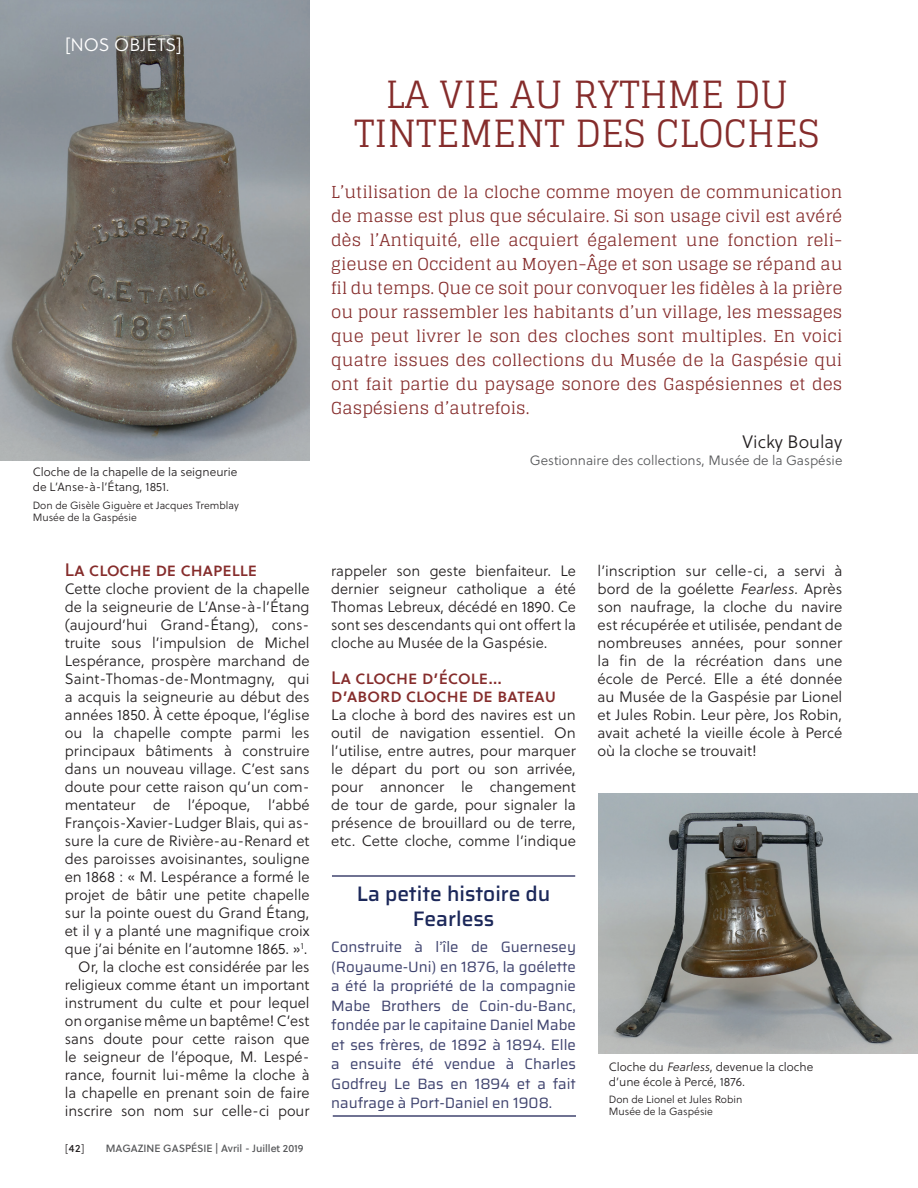
<style>
.page{position:relative;width:918px;height:1188px;background:#fff}
.page>*{position:absolute;margin:0;border:0;box-sizing:border-box;transform-origin:0 0}
.t1{font:37.5px/39px "Glegoo";letter-spacing:.01em;color:#852c2b;text-align:center}
.t2{font:500 21px/25.2px "Saira";color:#1c285a;text-align:center}
.t3{font:18px/18px "Soleil";color:#852c2b}
.t4{font:300 18px "Soleil";color:#231f20}
.t5{font:300 18px "Soleil";color:#fff}
.t6{font:16.5px/24px "Glegoo";color:#852c2b;text-align:justify}
.t7{font:300 15px/18px "Soleil";color:#231f20;text-align:justify}
.t8{font:15px/19.5px "Saira";color:#40446f;text-align:justify}
.t9{font:300 13.5px "Soleil";color:#57585a}
.t10{font:300 12px/15px "Soleil";color:#231f20}
.t11{font:300 10.5px/12.5px "Soleil";color:#231f20}
.t12{font:10.5px "Soleil";color:#57585a}
.s1{font-weight:400}
.s2{font-style:italic}
</style>
<div class="page">
<img style="left:0;top:0;width:310px;height:460px">
<img style="left:598px;top:794px;width:320px;height:259px">
<hr style="left:333px;top:1115px;width:243px;height:2px;background:#40446f">
<hr style="left:332px;top:875px;width:243px;height:2px;background:#40446f">
<p class="t5" style="left:65px;top:32px;width:119px">[NOS OBJETS]</p>
<p class="t10" style="left:33px;top:465px;width:206px">Cloche de la chapelle de la seigneurie de L’Anse-à-l’Étang, 1851.</p>
<p class="t11" style="left:33px;top:499px;width:208px">Don de Gisèle Giguère et Jacques Tremblay<br>Musée de la Gaspésie</p>
<p class="t3" style="left:65px;top:560px;width:194px">La cloche de chapelle</p>
<p class="t7" style="left:65px;top:580px;width:246px;text-align:right">Cette cloche provient de la chapelle de la seigneurie de L’Anse-à-l’Étang (aujourd’hui Grand-Étang), cons&shy;truite sous l’impulsion de Michel Lespérance, prospère marchand de Saint-Thomas-de-Montmagny, qui a acquis la seigneurie au début des années 1850. À cette époque, l’église ou la chapelle compte parmi les principaux bâtiments à construire dans un nouveau village. C’est sans doute pour cette raison qu’un com&shy;mentateur de l’époque, l’abbé François-Xavier-Ludger Blais, qui as&shy;sure la cure de Rivière-au-Renard et des paroisses avoisinantes, souligne en 1868 : « M. Lespérance a formé le projet de bâtir une petite chapelle sur la pointe ouest du Grand Étang, et il y a planté une magnifique croix que j’ai bénite en l’automne 1865. »<sup>1</sup>.<br>Or, la cloche est considérée par les religieux comme étant un important instrument du culte et pour lequel on organise même un baptême! C’est sans doute pour cette raison que le seigneur de l’époque, M. Lespé&shy;rance, fournit lui-même la cloche à la chapelle en prenant soin de faire inscrire son nom sur celle-ci pour</p>
<p class="t11" style="left:65px;top:1142px;width:22px">[<span class="s1">42</span>]</p>
<p class="t12" style="left:106px;top:1141px;width:199px">MAGAZINE GASPÉSIE | Avril - Juillet 2019</p>
<h1 class="t1" style="left:354px;top:75px;width:467px">LA VIE AU RYTHME DU<br>TINTEMENT DES CLOCHES</h1>
<p class="t6" style="left:331px;top:180px;width:513px">L’utilisation de la cloche comme moyen de communication de masse est plus que séculaire. Si son usage civil est avéré dès l’Antiquité, elle acquiert également une fonction reli&shy;gieuse en Occident au Moyen-Âge et son usage se répand au fil du temps. Que ce soit pour convoquer les fidèles à la prière ou pour rassembler les habitants d’un village, les messages que peut livrer le son des cloches sont multiples. En voici quatre issues des collections du Musée de la Gaspésie qui ont fait partie du paysage sonore des Gaspésiennes et des Gaspésiens d’autrefois.</p>
<p class="t4" style="left:743px;top:429px;width:101px">Vicky Boulay</p>
<p class="t9" style="left:530px;top:450px;width:314px">Gestionnaire des collections, Musée de la Gaspésie</p>
<p class="t7" style="left:331px;top:562px;width:246px">rappeler son geste bienfaiteur. Le dernier seigneur catholique a été Thomas Lebreux, décédé en 1890. Ce sont ses descendants qui ont offert la cloche au Musée de la Gaspésie.</p>
<p class="t3" style="left:331px;top:668px;width:226px">La cloche d’école… d’abord cloche de bateau</p>
<p class="t7" style="left:331px;top:706px;width:246px">La cloche à bord des navires est un outil de navigation essentiel. On l’utilise, entre autres, pour marquer le départ du port ou son arrivée, pour annoncer le changement de tour de garde, pour signaler la présence de brouillard ou de terre, etc. Cette cloche, comme l’indique</p>
<h2 class="t2" style="left:357px;top:880px;width:195px">La petite histoire du<br>Fearless</h2>
<p class="t8" style="left:331px;top:937px;width:246px">Construite à l’île de Guernesey (Royaume-Uni) en 1876, la goélette a été la propriété de la compagnie Mabe Brothers de Coin-du-Banc, fondée par le capitaine Daniel Mabe et ses frères, de 1892 à 1894. Elle a ensuite été vendue à Charles Godfrey Le Bas en 1894 et a fait naufrage à Port-Daniel en 1908.</p>
<p class="t7" style="left:598px;top:562px;width:246px">l’inscription sur celle-ci, a servi à bord de la goélette <span class="s2">Fearless.</span> Après son naufrage, la cloche du navire est récupérée et utilisée, pendant de nombreuses années, pour sonner la fin de la récréation dans une école de Percé. Elle a été donnée au Musée de la Gaspésie par Lionel et Jules Robin. Leur père, Jos Robin, avait acheté la vieille école à Percé où la cloche se trouvait!</p>
<p class="t10" style="left:609px;top:1059px;width:206px">Cloche du <span class="s2">Fearless</span>, devenue la cloche d’une école à Percé, 1876.</p>
<p class="t11" style="left:609px;top:1093px;width:135px">Don de Lionel et Jules Robin<br>Musée de la Gaspésie</p>
</div>
